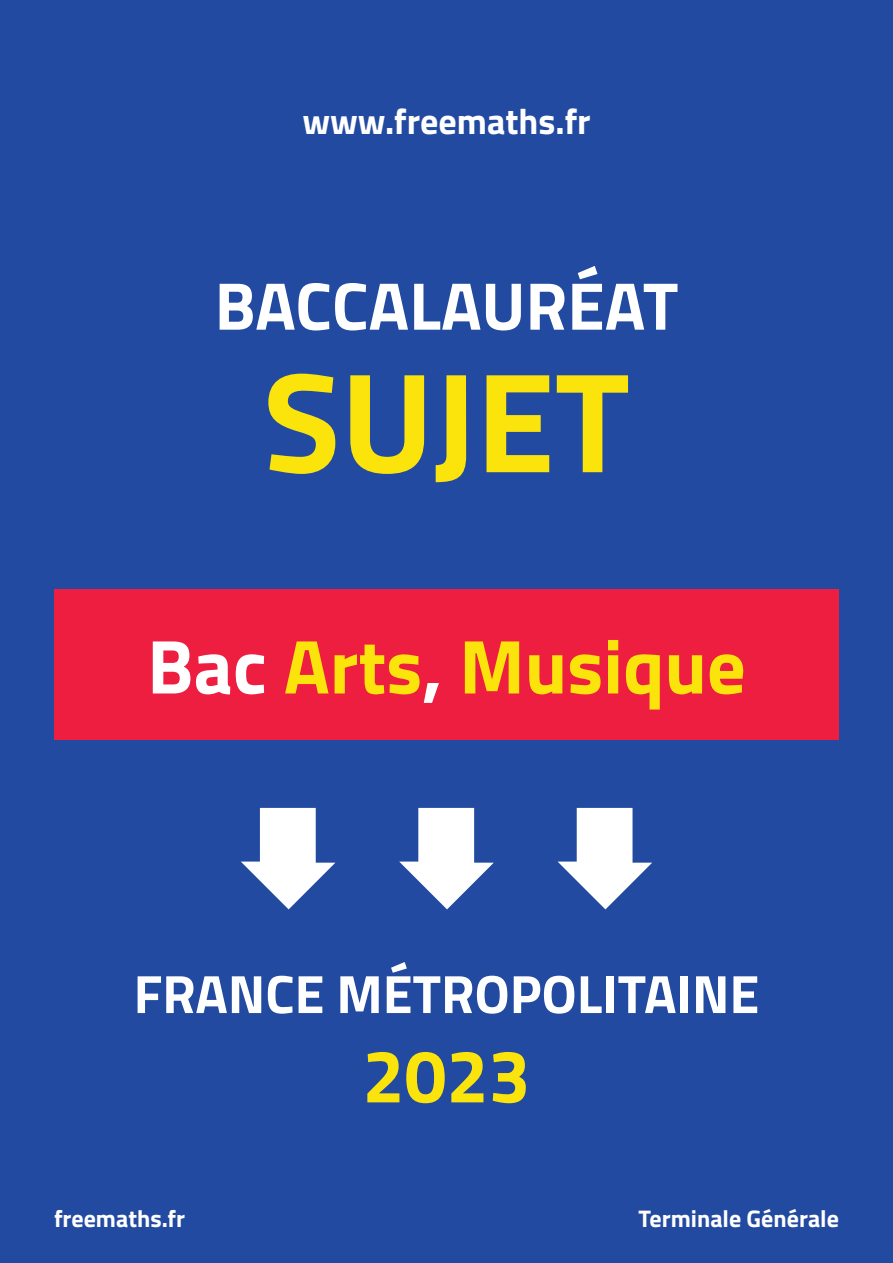
<style>
.page{position:relative;width:893px;height:1263px;background:#214aa0}
.page>*{position:absolute;margin:0;border:0;box-sizing:border-box;transform-origin:0 0}
.t1{font:700 142.5px "Titillium";color:#fbe30c}
.t2{font:700 76.5px "Titillium";color:#fbe30c}
.t3{font:700 75px "Titillium";color:#fbe30c}
.t4{font:700 67.5px "Titillium";color:#fff}
.t5{font:700 54px "Titillium";color:#fff}
.t6{font:700 36px "Titillium";color:#fff}
.t7{font:700 24px "Titillium";color:#fff}
.s1{color:#fff}
</style>
<div class="page">
<svg style="left:241px;top:808px;width:94px;height:101px"></svg>
<svg style="left:399px;top:808px;width:95px;height:101px"></svg>
<svg style="left:558px;top:808px;width:94px;height:101px"></svg>
<div style="left:54px;top:589px;width:785px;height:151px;background:#ed1e40"></div>
<h3 class="t6" style="left:302px;top:94px;width:290px">www.freemaths.fr</h3>
<h3 class="t4" style="left:215px;top:254px;width:465px">BACCALAURÉAT</h3>
<h1 class="t1" style="left:263px;top:313px;width:368px">SUJET</h1>
<h2 class="t2" style="left:147px;top:608px;width:600px"><span class="s1">Bac</span> Arts<span class="s1">,</span> Musique</h2>
<p class="t5" style="left:134px;top:953px;width:627px">FRANCE MÉTROPOLITAINE</p>
<h3 class="t3" style="left:362px;top:1019px;width:169px">2023</h3>
<p class="t7" style="left:54px;top:1200px;width:133px">freemaths.fr</p>
<p class="t7" style="left:639px;top:1200px;width:202px">Terminale Générale</p>
</div>
